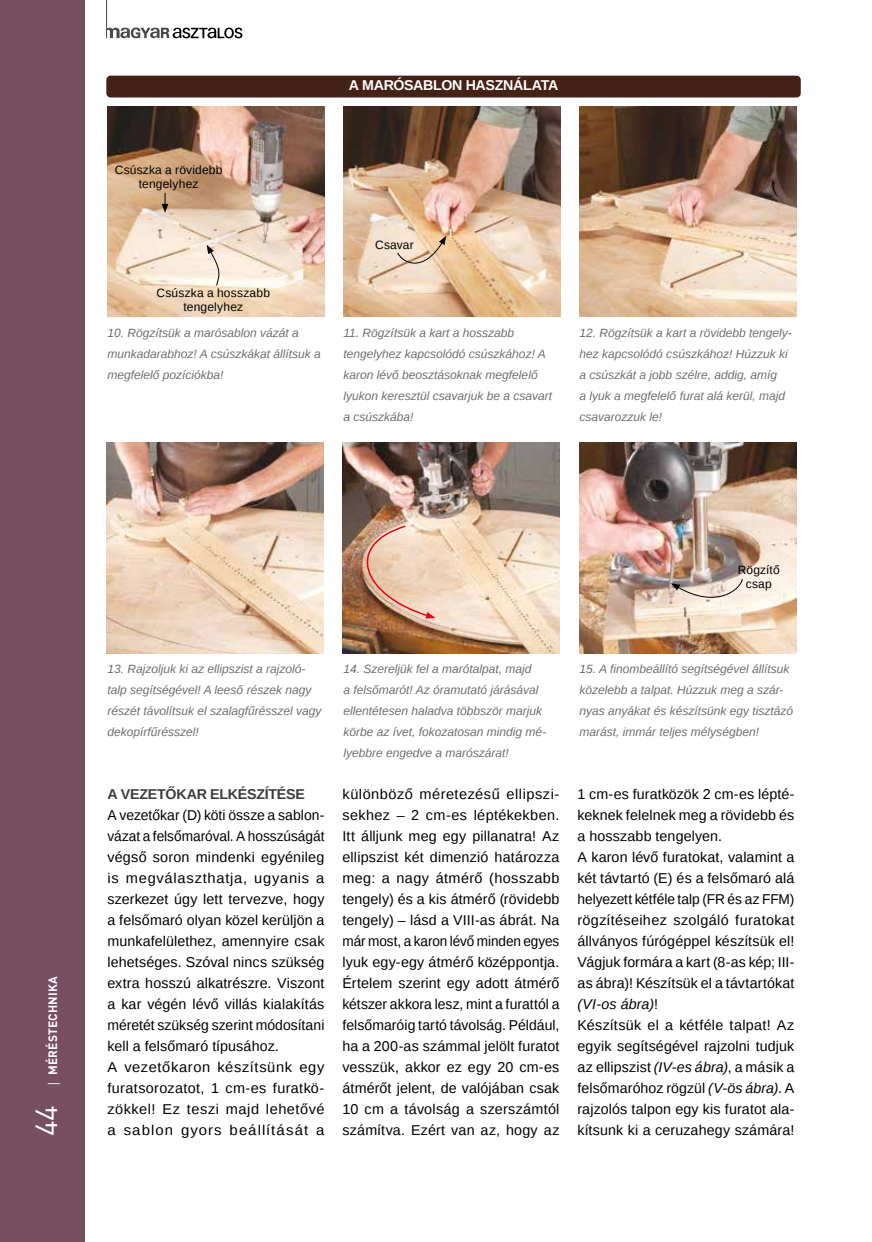
<style>
.page{position:relative;width:872px;height:1242px;background:#fff}
.page>*{position:absolute;margin:0;border:0;box-sizing:border-box;transform-origin:0 0}
.t1{font:30px "DIN Pro";color:#fff}
.t2{font:14.25px/21px "Liberation Sans";letter-spacing:.01em;color:#000}
.t3{font:700 14.25px "Liberation Sans";letter-spacing:-.015em;color:#3c3c3b}
.t4{font:700 14.25px "Liberation Sans";letter-spacing:-.025em;color:#fff}
.t5{font:italic 12px/21px "Liberation Sans";color:#706f6f}
.t6{font:12px/14.4px "Liberation Sans";letter-spacing:.015em;color:#000;text-align:center}
.t7{font:700 12px "DIN Pro";letter-spacing:.01em;color:#fff}
.s1{font-family:"Open Sans";font-weight:400}
.s2{font-style:italic}
</style>
<div class="page">
<div style="left:0;top:0;width:85px;height:1242px;background:#784f60"></div>
<svg style="left:107px;top:27px;width:135px;height:11px"></svg>
<hr style="left:106px;top:0;width:1px;height:38px;background:#4a4a49">
<img style="left:107px;top:106px;width:217px;height:210px">
<img style="left:343px;top:106px;width:217px;height:210px">
<img style="left:579px;top:106px;width:217px;height:210px">
<img style="left:106px;top:443px;width:217px;height:210px">
<img style="left:342px;top:443px;width:217px;height:210px">
<img style="left:579px;top:443px;width:217px;height:210px">
<div style="left:106px;top:76px;width:694px;height:21px;background:#442216;border-radius:4px"></div>
<svg style="left:207px;top:245px;width:14px;height:41px"></svg>
<svg style="left:397px;top:236px;width:49px;height:40px;background:#e5cdb3"></svg>
<svg style="left:162px;top:193px;width:6px;height:20px"></svg>
<svg style="left:671px;top:578px;width:72px;height:33px;background:#dcd0c5"></svg>
<img style="left:343px;top:524px;width:92px;height:94px">
<p class="t6" style="left:115px;top:163px;width:109px">Csúszka a rövidebb tengelyhez</p>
<p class="t6" style="left:157px;top:286px;width:115px">Csúszka a hosszabb tengelyhez</p>
<p class="t4" style="left:349px;top:76px;width:211px">A MARÓSABLON HASZNÁLATA</p>
<p class="t6" style="left:375px;top:238px;width:40px">Csavar</p>
<p class="t5" style="left:107px;top:322px;width:215px">10. Rögzítsük a marósablon vázát a munkadarabhoz! A csúszkákat állítsuk a megfelelő pozíciókba!</p>
<p class="t5" style="left:343px;top:322px;width:210px">11. Rögzítsük a kart a hosszabb tengelyhez kapcsolódó csúszkához! A karon lévő beosztásoknak megfelelő lyukon keresztül csavarjuk be a csavart a csúszkába!</p>
<p class="t5" style="left:579px;top:322px;width:214px">12. Rögzítsük a kart a rövidebb tengely&shy;hez kapcsolódó csúszkához! Húzzuk ki a csúszkát a jobb szélre, addig, amíg<br>a lyuk a megfelelő furat alá kerül, majd csavarozzuk le!</p>
<p class="t7" style="left:45px;top:1087px;width:112px;rotate:-90deg"><span class="s1">|</span> MÉRÉSTECHNIKA</p>
<h1 class="t1" style="left:26px;top:1136px;width:33px;rotate:-90deg">44</h1>
<p class="t5" style="left:107px;top:658px;width:216px">13. Rajzoljuk ki az ellipszist a rajzoló&shy;talp segítségével! A leeső részek nagy részét távolítsuk el szalagfűrésszel vagy dekopírfűrésszel!</p>
<p class="t5" style="left:343px;top:658px;width:204px">14. Szereljük fel a maró talpat, majd<br>a felsőmarót! Az óramutató járásával ellentétesen haladva többször marjuk körbe az ívet, fokozatosan mindig mé&shy;lyebbre engedve a marószárat!</p>
<p class="t6" style="left:738px;top:563px;width:43px">Rögzítő csap</p>
<p class="t5" style="left:579px;top:658px;width:211px">15. A finombeállító segítségé vel állítsuk közelebb a talpat. Húzzuk meg a szár&shy;nyas anyá kat é s ké szítsü nk egy tisztázó marást, immár teljes mélységben!</p>
<p class="t3" style="left:107px;top:784px;width:199px">A VEZETŐKAR ELKÉSZÍTÉSE</p>
<p class="t2" style="left:107px;top:805px;width:218px">A vezetőkar (D) köti össze a sablon&shy;vázat a felsőmaróval. A hosszúságát végső soron mindenki egyénileg is megválaszthatja, ugyanis a szerkezet úgy lett tervezve, hogy a felsőmaró olyan közel kerüljön a munkafelülethez, amennyire csak lehetséges. Szóval nincs szükség extra hosszú alkatrészre. Viszont a kar végén lévő villás kialakítás méretét szükség szerint módosítani kell a felsőmaró típusához.<br>A vezetőkaron készítsünk egy furatsorozatot, 1 cm-es furatkö&shy;zökkel! Ez teszi majd lehetővé a sablon gyors beállítását a</p>
<p class="t2" style="left:342px;top:784px;width:218px;text-align:justify">különböző méretezésű ellipszi&shy;sekhez – 2 cm-es léptékekben.<br>Itt álljunk meg egy pillanatra! Az ellipszist két dimenzió határozza meg: a nagy átmérő (hosszabb tengely) és a kis átmérő (rövidebb tengely) – lásd a VIII-as ábrát. Na már most, a karon lévő minden egyes lyuk egy-egy átmérő középpontja.<br>Értelem szerint egy adott átmérő kétszer akkora lesz, mint a furattól a felsőmaróig tartó távolság. Például, ha a 200-as számmal jelölt furatot vesszük, akkor ez egy 20 cm-es átmérőt jelent, de valójában csak 10 cm a távolság a szerszámtól számítva. Ezért van az, hogy az</p>
<p class="t2" style="left:577px;top:784px;width:218px">1 cm-es furatközök 2 cm-es lépté&shy;keknek felelnek meg a rövidebb és a hosszabb tengelyen.<br>A karon lévő furatokat, valamint a két távtartó (E) és a felsőmaró alá helyezett kétféle talp (FR és az FFM) rögzítéseihez szolgáló furatokat állványos fúrógéppel készítsük el!<br>Vágjuk formára a kart (8-as kép; III&shy;as ábra)! Készítsük el a távtartókat <span class="s2">(VI-os ábra)</span>!<br>Készítsük el a kétféle talpat! Az egyik segítségével rajzolni tudjuk az ellipszist <span class="s2">(IV-es ábra)</span>, a másik a felsőmaróhoz rögzül <span class="s2">(V-ös ábra)</span>. A rajzolós talpon egy kis furatot ala&shy;kítsunk ki a ceruzahegy számára!</p>
</div>
